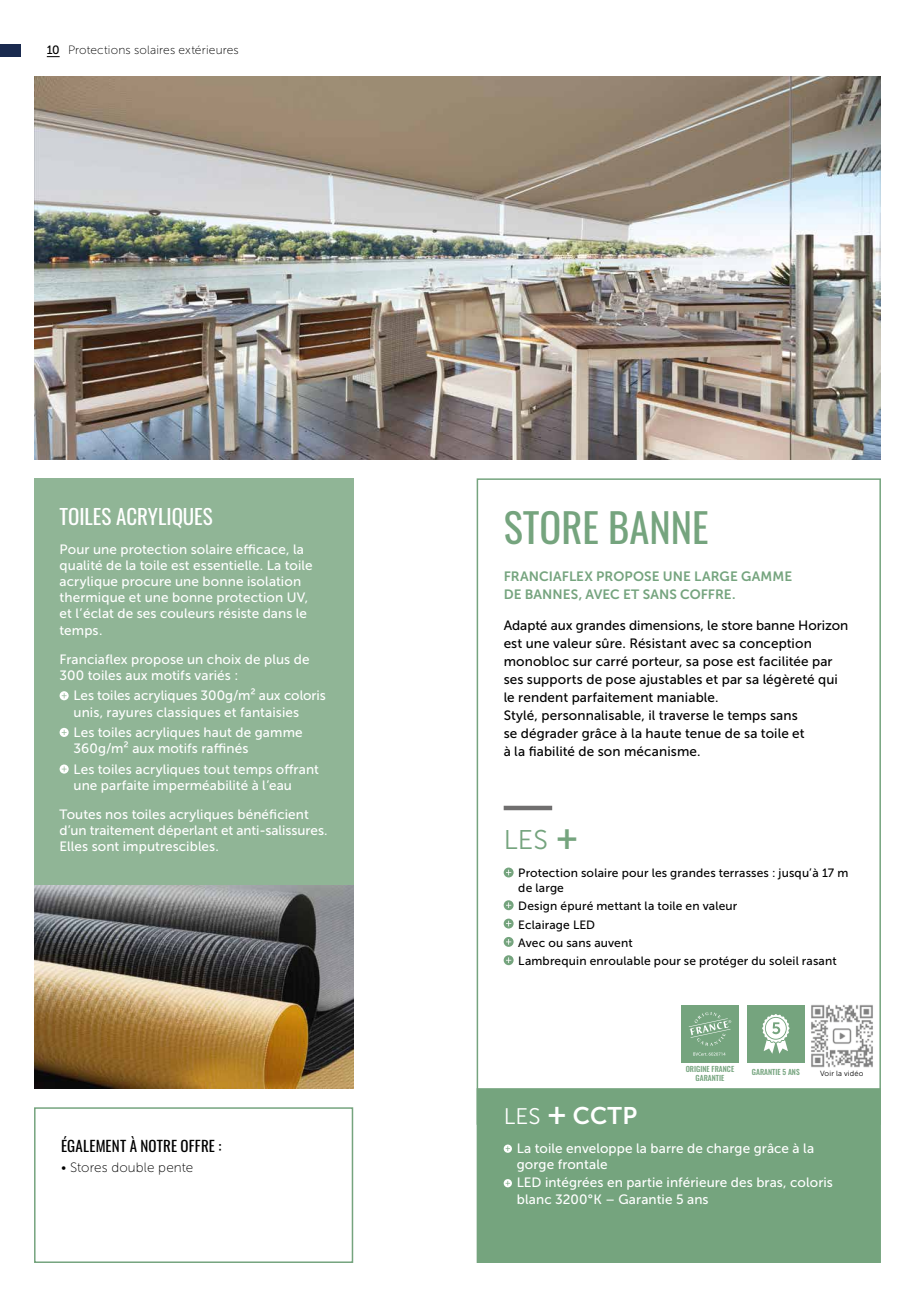
<style>
.page{position:relative;width:915px;height:1297px;background:#fff}
.page>*{position:absolute;margin:0;border:0;box-sizing:border-box;transform-origin:0 0}
.t1{font:40.5px "Oswald";color:#75a47e}
.t2{font:27px "Museo Sans 300";color:#75a47e}
.t3{font:24px "Museo Sans 700";color:#fff}
.t4{font:21px "Oswald";letter-spacing:-.005em;color:#fff}
.t5{font:15px "Oswald";letter-spacing:.01em;color:#000}
.t6{font:13.5px/16.2px "Museo Sans 500";letter-spacing:.01em;color:#fff}
.t7{font:13.5px/18px "Museo Sans 500";letter-spacing:.01em;color:#000}
.t8{font:13.5px/18px "Museo Sans 700";letter-spacing:.01em;color:#75a47e}
.t9{font:13.5px "Museo Sans 100";letter-spacing:.01em;color:#000}
.t10{font:12px/18.3px "Museo Sans 500";letter-spacing:.015em;color:#000}
.t11{font:12px "Museo Sans 100";letter-spacing:.015em;color:#000}
.t12{font:500 7.5px/9px "Oswald";color:#75a47e;text-align:center}
.t13{font:7.5px "Museo Sans 300";letter-spacing:.025em;color:#000}
.s1{font-family:"Museo Sans 700";font-size:34.5px}
.s2{font-family:"Museo Sans 300";font-size:22.5px}
.s3{font-size:30px}
</style>
<div class="page">
<hr style="left:503px;top:806px;width:49px;height:4px;background:#706f6f">
<svg style="left:503px;top:867px;width:10px;height:10px"></svg>
<svg style="left:506px;top:870px;width:5px;height:5px"></svg>
<svg style="left:503px;top:900px;width:10px;height:10px"></svg>
<svg style="left:506px;top:902px;width:5px;height:6px"></svg>
<svg style="left:503px;top:919px;width:10px;height:9px"></svg>
<svg style="left:506px;top:921px;width:5px;height:5px"></svg>
<svg style="left:503px;top:937px;width:10px;height:10px"></svg>
<svg style="left:506px;top:939px;width:5px;height:6px"></svg>
<svg style="left:503px;top:955px;width:10px;height:10px"></svg>
<svg style="left:506px;top:957px;width:5px;height:6px"></svg>
<div style="left:34px;top:1107px;width:319px;height:156px;border:2px solid #75a47e"></div>
<div style="left:34px;top:478px;width:319px;height:407px;background:#90b596"></div>
<svg style="left:60px;top:691px;width:9px;height:9px"></svg>
<svg style="left:62px;top:693px;width:4px;height:5px"></svg>
<div style="left:60px;top:728px;width:9px;height:9px;background:#fff;border-radius:50%"></div>
<svg style="left:62px;top:730px;width:4px;height:5px"></svg>
<svg style="left:60px;top:764px;width:9px;height:10px"></svg>
<svg style="left:62px;top:766px;width:4px;height:6px"></svg>
<div style="left:477px;top:1089px;width:402px;height:173px;background:#75a47e"></div>
<svg style="left:503px;top:1144px;width:8px;height:9px"></svg>
<svg style="left:505px;top:1146px;width:5px;height:5px"></svg>
<svg style="left:503px;top:1179px;width:8px;height:8px"></svg>
<svg style="left:505px;top:1181px;width:5px;height:4px"></svg>
<div style="left:476px;top:1088px;width:404px;height:175px;border:2px solid #75a47e"></div>
<img style="left:811px;top:1005px;width:62px;height:63px">
<div style="left:747px;top:1005px;width:57px;height:57px;background:#75a47e"></div>
<svg style="left:762px;top:1014px;width:27px;height:40px"></svg>
<div style="left:681px;top:1005px;width:57px;height:57px;background:#75a47e"></div>
<svg style="left:688px;top:1012px;width:43px;height:34px"></svg>
<svg style="left:693px;top:1052px;width:32px;height:4px"></svg>
<img style="left:34px;top:77px;width:846px;height:382px">
<img style="left:34px;top:885px;width:319px;height:203px">
<div style="left:0;top:45px;width:21px;height:12px;background:#1a2a4f"></div>
<svg style="left:47px;top:56px;width:13px;height:1px"></svg>
<p class="t10" style="left:47px;top:40px;width:14px">10</p>
<p class="t11" style="left:68px;top:43px;width:172px">Protections solaires extérieures</p>
<h3 class="t4" style="left:60px;top:497px;width:155px">TOILES ACRYLIQUES</h3>
<p class="t6" style="left:60px;top:541px;width:254px">Pour une protection solaire efficace, la qualité de la toile est essentielle. La toile acrylique procure une bonne isolation thermique et une bonne protection UV, et l’éclat de ses couleurs résiste dans le temps.</p>
<p class="t6" style="left:60px;top:651px;width:251px">Franciaflex propose un choix de plus de<br>300 toiles aux motifs variés :</p>
<p class="t6" style="left:73px;top:688px;width:254px">Les toiles acryliques 300g/m² aux coloris unis, rayures classiques et fantaisies</p>
<p class="t6" style="left:73px;top:724px;width:231px">Les toiles acryliques haut de gamme<br>360g/m² aux motifs raffinés</p>
<p class="t6" style="left:73px;top:761px;width:247px">Les toiles acryliques tout temps offrant une parfaite imperméabilité à l’eau</p>
<p class="t6" style="left:60px;top:806px;width:269px">Toutes nos toiles acryliques bénéficient d’un traitement déperlant et anti-salissures.<br>Elles sont imputrescibles.</p>
<p class="t5" style="left:61px;top:1132px;width:162px">ÉGALEMENT À NOTRE OFFRE :</p>
<p class="t9" style="left:61px;top:1160px;width:134px">• Stores double pente</p>
<h1 class="t1" style="left:503px;top:492px;width:206px">STORE BANNE</h1>
<p class="t8" style="left:503px;top:568px;width:290px">FRANCIAFLEX PROPOSE UNE LARGE GAMME<br>DE BANNES, AVEC ET SANS COFFRE.</p>
<p class="t7" style="left:503px;top:616px;width:346px">Adapté aux grandes dimensions, le store banne Horizon est une valeur sûre. Résistant avec sa conception monobloc sur carré porteur, sa pose est facilitée par ses supports de pose ajustables et par sa légèreté qui le rendent parfaitement maniable.<br>Stylé, personnalisable, il traverse le temps sans<br>se dégrader grâce à la haute tenue de sa toile et<br>à la fiabilité de son mécanisme.</p>
<h2 class="t2" style="left:503px;top:825px;width:76px">LES <span class="s1">+</span></h2>
<p class="t10" style="left:518px;top:866px;width:331px;line-height:14.4px">Protection solaire pour les grandes terrasses : jusqu’à 17 m de large</p>
<p class="t10" style="left:518px;top:897px;width:320px">Design épuré mettant la toile en valeur<br>Eclairage LED<br>Avec ou sans auvent<br>Lambrequin enroulable pour se protéger du soleil rasant</p>
<p class="t12" style="left:685px;top:1064px;width:50px">ORIGINE FRANCE<br>GARANTIE</p>
<p class="t12" style="left:751px;top:1067px;width:49px">GARANTIE 5 ANS</p>
<p class="t13" style="left:819px;top:1070px;width:45px">Voir la vidéo</p>
<h3 class="t3" style="left:503px;top:1102px;width:135px"><span class="s2">LES</span> <span class="s3">+</span> CCTP</h3>
<p class="t6" style="left:516px;top:1140px;width:299px">La toile enveloppe la barre de charge grâce à la gorge frontale</p>
<p class="t6" style="left:516px;top:1175px;width:317px">LED intégrées en partie inférieure des bras, coloris blanc 3200°K – Garantie 5 ans</p>
</div>
